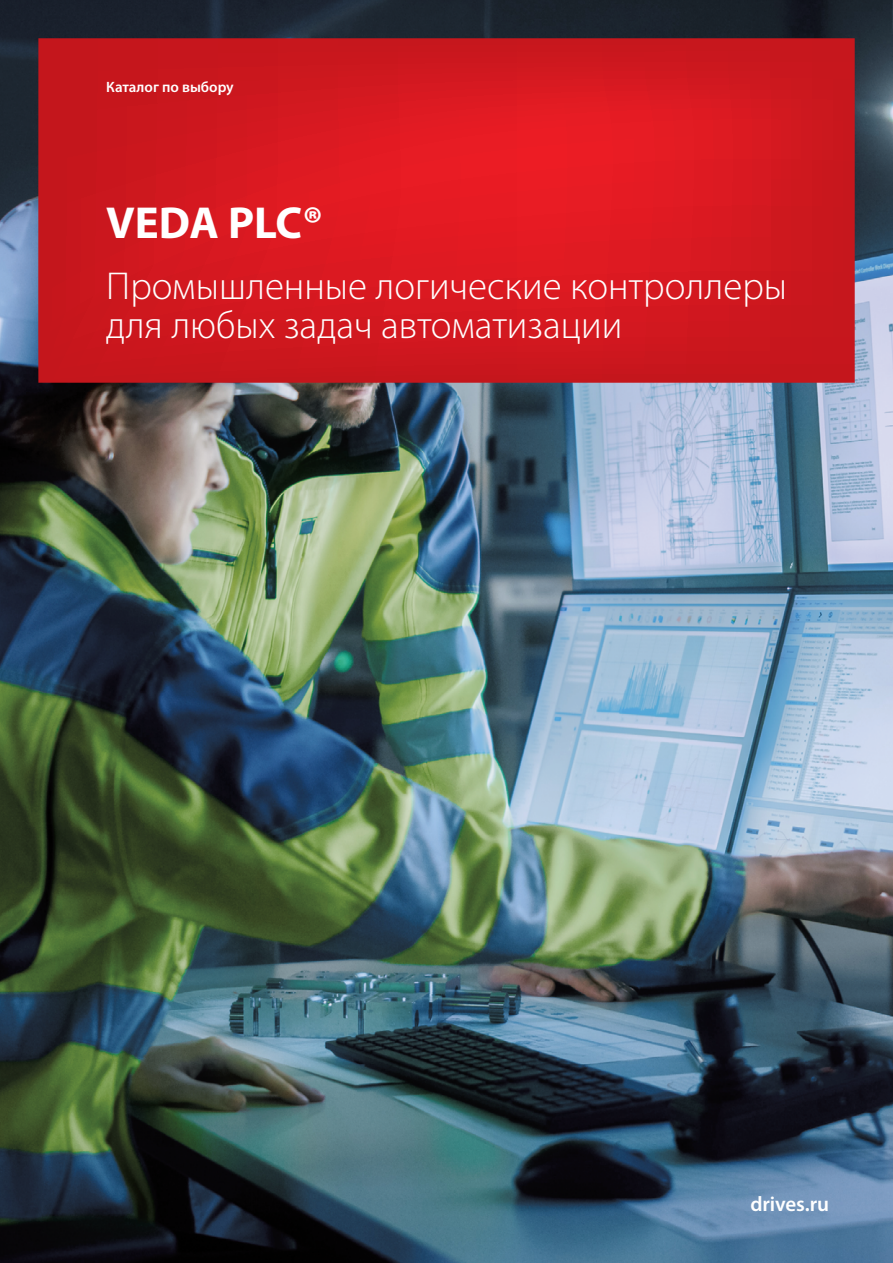
<style>
.page{position:relative;width:893px;height:1263px;background:#fff}
.page>*{position:absolute;margin:0;border:0;box-sizing:border-box;transform-origin:0 0}
.t1{font:700 45px "Myriad Pro";color:#fff}
.t2{font:300 39px/39px "Myriad Pro";color:#fff}
.t3{font:600 21px "Myriad Pro";letter-spacing:-.005em;color:#fff}
.t4{font:600 15px "Myriad Pro";color:#fff}
</style>
<div class="page">
<img style="left:0;top:0;width:893px;height:1263px">
<svg style="left:38px;top:38px;width:817px;height:345px;background:#d3181f"></svg>
<p class="t4" style="left:106px;top:77px;width:129px">Каталог по выбору</p>
<p class="t1" style="left:106px;top:194px;width:218px">VEDA PLC®</p>
<p class="t2" style="left:106px;top:266px;width:682px">Промышленные логические контроллеры для любых задач автоматизации</p>
<p class="t3" style="left:751px;top:1191px;width:80px">drives.ru</p>
</div>
